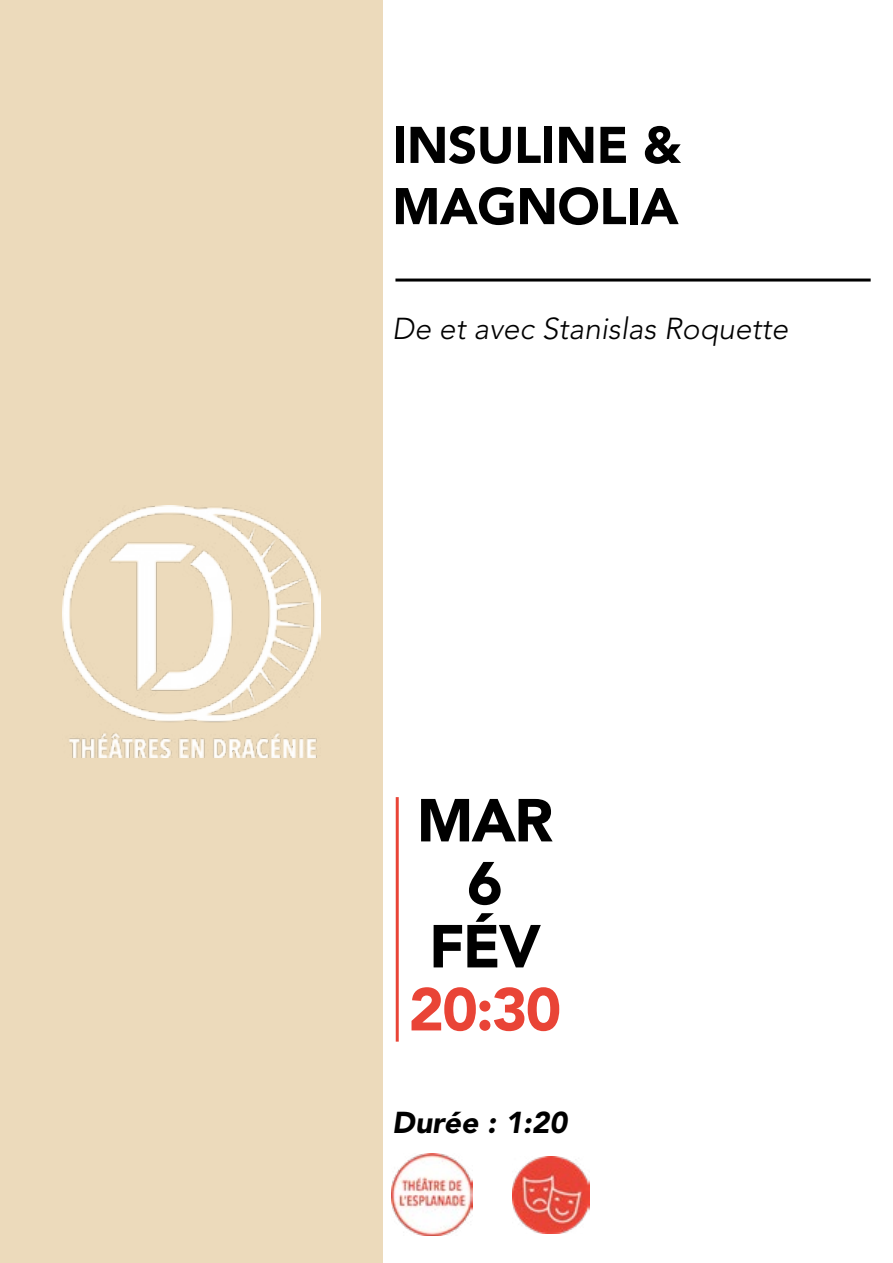
<style>
.page{position:relative;width:893px;height:1263px;background:#fff}
.page>*{position:absolute;margin:0;border:0;box-sizing:border-box;transform-origin:0 0}
.t1{font:900 60px/63px "Avenir LT Pro";letter-spacing:-.03em;color:#000;text-align:center}
.t2{font:900 60px "Avenir LT Pro";color:#e94436}
.t3{font:900 51px/61.2px "Avenir LT Pro";letter-spacing:-.01em;color:#000}
.t4{font:italic 300 30px "Avenir LT Pro";color:#000}
.t5{font:italic 900 30px "Avenir LT Pro";color:#000}
</style>
<div class="page">
<hr style="left:395px;top:279px;width:476px;height:3px;background:#000">
<div style="left:0;top:0;width:383px;height:1263px;background:#ecdabb"></div>
<img style="left:62px;top:506px;width:258px;height:251px">
<hr style="left:396px;top:797px;width:3px;height:245px;background:#e94436">
<img style="left:391px;top:1154px;width:82px;height:81px">
<img style="left:512px;top:1156px;width:78px;height:78px">
<h2 class="t3" style="left:392px;top:115px;width:291px">INSULINE &amp;<br>MAGNOLIA</h2>
<p class="t4" style="left:392px;top:311px;width:397px">De et avec Stanislas Roquette</p>
<h1 class="t1" style="left:417px;top:789px;width:138px">MAR<br>6<br>FÉV</h1>
<h1 class="t2" style="left:409px;top:973px;width:154px">20:30</h1>
<p class="t5" style="left:392px;top:1104px;width:176px">Durée : 1:20</p>
</div>
